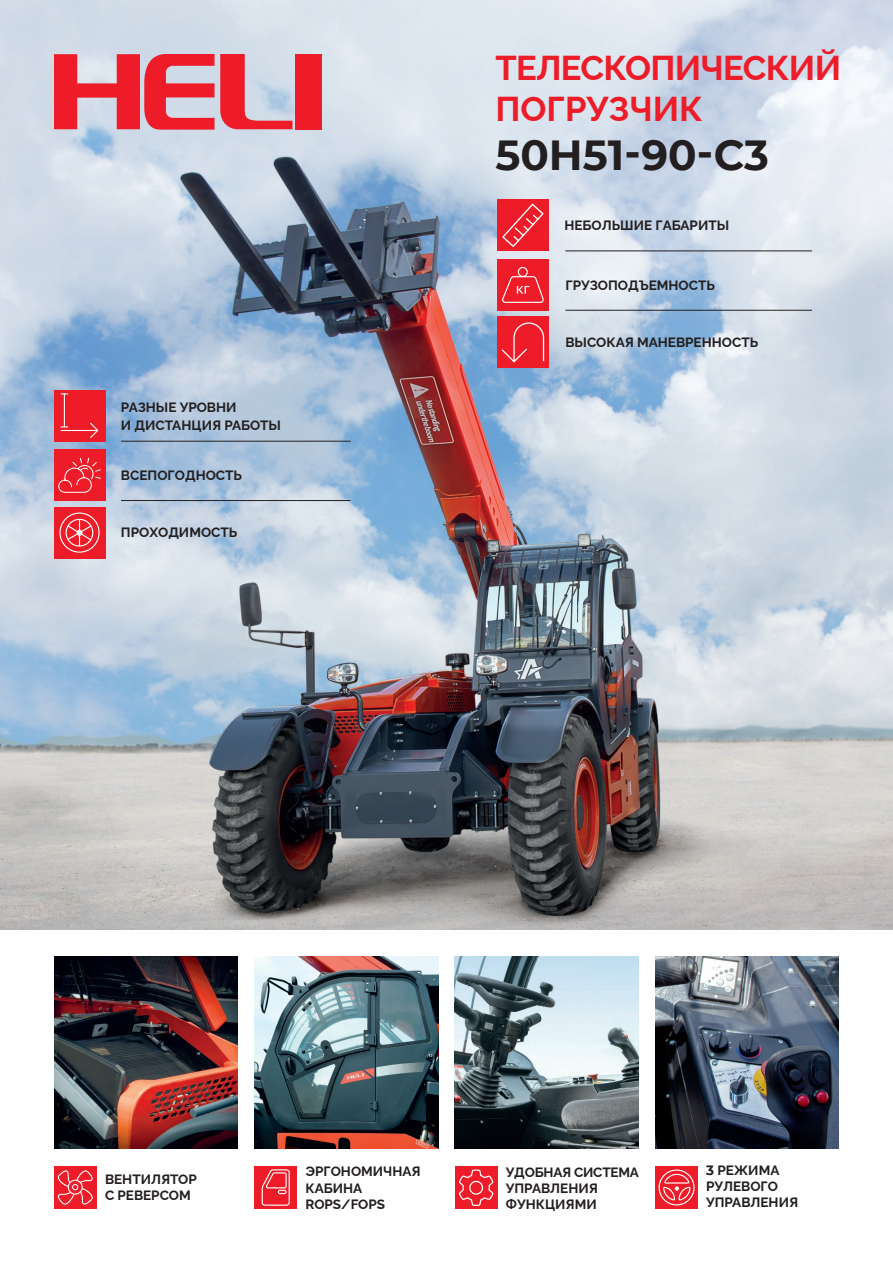
<style>
.page{position:relative;width:893px;height:1263px;background:#fff}
.page>*{position:absolute;margin:0;border:0;box-sizing:border-box;transform-origin:0 0}
.t1{font:700 42px "Montserrat";color:#231f20}
.t2{font:700 34.5px/40.5px "Raleway";letter-spacing:-.02em;color:#ee1c28}
.t3{font:700 13.5px/16.2px "Raleway";color:#231f20}
.s1{font-family:"Montserrat"}
</style>
<div class="page">
<img style="left:0;top:0;width:893px;height:929px">
<svg style="left:452px;top:43px;width:410px;height:400px;background:#cdd8e7"></svg>
<img style="left:54px;top:957px;width:184px;height:191px">
<img style="left:254px;top:957px;width:184px;height:191px">
<img style="left:455px;top:957px;width:183px;height:191px">
<div style="left:54px;top:1166px;width:43px;height:43px;background:#ee1c28"></div>
<svg style="left:57px;top:1170px;width:36px;height:35px"></svg>
<div style="left:254px;top:1166px;width:43px;height:43px;background:#ee1c28"></div>
<svg style="left:262px;top:1169px;width:28px;height:37px"></svg>
<div style="left:455px;top:1166px;width:42px;height:43px;background:#ee1c28"></div>
<svg style="left:459px;top:1169px;width:34px;height:37px"></svg>
<img style="left:655px;top:957px;width:184px;height:191px">
<div style="left:655px;top:1166px;width:43px;height:43px;background:#ee1c28"></div>
<svg style="left:658px;top:1169px;width:37px;height:36px"></svg>
<div style="left:295px;top:54px;width:27px;height:75px;background:#ee1c28"></div>
<svg style="left:54px;top:54px;width:238px;height:76px;background:#df7682"></svg>
<hr style="left:565px;top:251px;width:247px;height:1px;background:#231f20">
<hr style="left:565px;top:310px;width:247px;height:1px;background:#231f20">
<hr style="left:121px;top:441px;width:230px;height:1px;background:#231f20">
<hr style="left:121px;top:500px;width:230px;height:1px;background:#231f20">
<div style="left:497px;top:200px;width:51px;height:51px;background:#ee1c28"></div>
<svg style="left:502px;top:203px;width:42px;height:44px"></svg>
<div style="left:54px;top:390px;width:51px;height:51px;background:#ee1c28"></div>
<svg style="left:61px;top:393px;width:37px;height:45px"></svg>
<div style="left:497px;top:259px;width:51px;height:51px;background:#ee1c28"></div>
<svg style="left:502px;top:276px;width:42px;height:27px"></svg>
<div style="left:518px;top:267px;width:10px;height:10px;border:1px solid #fff;border-radius:50%"></div>
<div style="left:54px;top:507px;width:51px;height:51px;background:#ee1c28"></div>
<svg style="left:59px;top:512px;width:41px;height:41px"></svg>
<div style="left:54px;top:450px;width:51px;height:51px;background:#ee1c28"></div>
<svg style="left:58px;top:458px;width:43px;height:35px"></svg>
<div style="left:497px;top:317px;width:51px;height:51px;background:#ee1c28"></div>
<svg style="left:502px;top:322px;width:42px;height:41px"></svg>
<h2 class="t2" style="left:495px;top:44px;width:347px">ТЕЛЕСКОПИЧЕСКИЙ<br>ПОГРУЗЧИК</h2>
<h1 class="t1" style="left:495px;top:125px;width:275px">50H51-90-С3</h1>
<p class="t3" style="left:564px;top:216px;width:166px">НЕБОЛЬШИЕ ГАБАРИТЫ</p>
<p class="t3" style="left:565px;top:275px;width:151px">ГРУЗОПОДЪЕМНОСТЬ</p>
<p class="t3" style="left:121px;top:396px;width:161px;line-height:18px">РАЗНЫЕ УРОВНИ<br>И ДИСТАНЦИЯ РАБОТЫ</p>
<p class="t3" style="left:121px;top:466px;width:123px">ВСЕПОГОДНОСТЬ</p>
<p class="t3" style="left:121px;top:523px;width:118px">ПРОХОДИМОСТЬ</p>
<p class="t3" style="left:565px;top:333px;width:194px">ВЫСОКАЯ МАНЕВРЕННОСТЬ</p>
<p class="t3" style="left:105px;top:1170px;width:93px">ВЕНТИЛЯТОР<br>С РЕВЕРСОМ</p>
<p class="t3" style="left:305px;top:1162px;width:117px">ЭРГОНОМИЧНАЯ<br>КАБИНА<br>ROPS/FOPS</p>
<p class="t3" style="left:506px;top:1162px;width:135px">УДОБНАЯ СИСТЕМА<br>УПРАВЛЕНИЯ<br>ФУНКЦИЯМИ</p>
<p class="t3" style="left:706px;top:1161px;width:94px"><span class="s1">3</span> РЕЖИМА<br>РУЛЕВОГО<br>УПРАВЛЕНИЯ</p>
</div>
